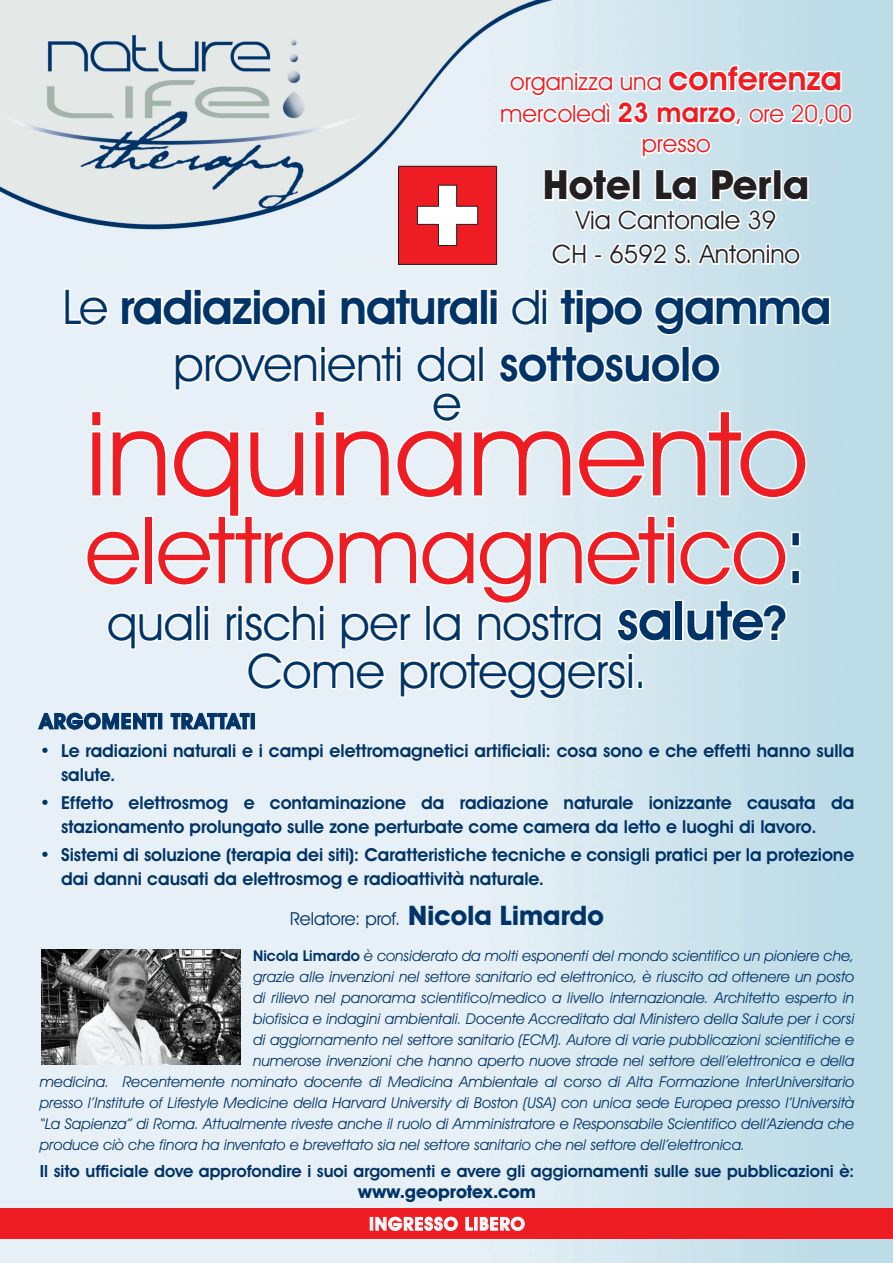
<style>
.page{position:relative;width:893px;height:1263px;background:#fff}
.page>*{position:absolute;margin:0;border:0;box-sizing:border-box;transform-origin:0 0}
.t1{font:117px "Avant Garde IT Cby BT";letter-spacing:-.005em;color:#ee1d23}
.t2{font:93px "Avant Garde IT Cby BT";letter-spacing:-.015em;color:#ee1d23}
.t3{font:600 48px/57.6px "Avant Garde IT Cby BT";letter-spacing:-.025em;color:#003367;text-align:center}
.t4{font:48px "Avant Garde IT Cby BT";letter-spacing:-.005em;color:#003367}
.t5{font:700 40.5px "Avant Garde IT Cby BT";color:#231f20}
.t6{font:25.5px "Avant Garde IT Cby BT";color:#231f20}
.t7{font:24px "Avant Garde IT Cby BT";color:#ee1d23}
.t8{font:600 21px "Avant Garde IT Cby BT";letter-spacing:.045em;color:#003367}
.t9{font:600 18px/24px "Avant Garde IT Cby BT";color:#003367}
.t10{font:18px "Avant Garde IT Cby BT";letter-spacing:-.005em;color:#003367}
.t11{font:700 18px "Avant Garde IT Cby BT";color:#003367}
.t12{font:600 18px "Avant Garde IT Cby BT";letter-spacing:.055em;color:#fff}
.t13{font:600 16.8px "Avant Garde IT Cby BT";color:#003367}
.t14{font:italic 15px "Avant Garde IT Cby BT";color:#003367}
.s1{font-weight:600;font-size:33px}
.s2{font-weight:600;font-size:27px}
.s3{font-weight:400}
.s4{color:#003367}
.s5{font-weight:600;font-size:54px}
.s6{font-weight:600}
.s7{font-weight:700;font-size:27px}
.s8{font-weight:600;font-style:normal}
</style>
<div class="page">
<img style="left:0;top:0;width:893px;height:1263px">
<div style="left:0;top:1208px;width:893px;height:30px;background:#ee1d23"></div>
<svg style="left:499px;top:63px;width:356px;height:65px"></svg>
<svg style="left:640px;top:136px;width:73px;height:24px"></svg>
<svg style="left:542px;top:167px;width:268px;height:100px"></svg>
<img style="left:41px;top:949px;width:199px;height:116px">
<svg style="left:63px;top:287px;width:48px;height:40px"></svg>
<svg style="left:119px;top:287px;width:209px;height:41px"></svg>
<svg style="left:339px;top:287px;width:141px;height:40px"></svg>
<div style="left:480px;top:288px;width:8px;height:37px;border:3px solid #fff"></div>
<svg style="left:488px;top:287px;width:12px;height:40px"></svg>
<svg style="left:509px;top:287px;width:33px;height:40px"></svg>
<div style="left:541px;top:296px;width:7px;height:29px;border:3px solid #fff"></div>
<div style="left:541px;top:288px;width:7px;height:8px;border:3px solid #fff"></div>
<svg style="left:558px;top:287px;width:87px;height:48px"></svg>
<svg style="left:653px;top:294px;width:179px;height:43px"></svg>
<svg style="left:84px;top:344px;width:724px;height:357px"></svg>
<div style="left:627px;top:660px;width:7px;height:29px;border:3px solid #fff"></div>
<div style="left:627px;top:652px;width:7px;height:8px;border:3px solid #fff"></div>
<svg style="left:37px;top:709px;width:121px;height:21px;background:#91aac0"></svg>
<div style="left:158px;top:713px;width:4px;height:16px;border:2px solid #003367"></div>
<svg style="left:170px;top:712px;width:80px;height:18px"></svg>
<div style="left:251px;top:713px;width:4px;height:16px;border:2px solid #003367"></div>
<svg style="left:370px;top:1216px;width:88px;height:15px"></svg>
<svg style="left:465px;top:1216px;width:60px;height:15px"></svg>
<div style="left:398px;top:166px;width:99px;height:98px;background:#ee1d23"></div>
<div style="left:398px;top:166px;width:99px;height:98px;border:1px solid #231f20"></div>
<svg style="left:417px;top:185px;width:61px;height:61px"></svg>
<p class="t7" style="left:510px;top:67px;width:333px">organizza una <span class="s1">conferenza</span></p>
<p class="t7" style="left:500px;top:99px;width:353px">mercoledì <span class="s2">23 marzo</span>, ore 20,00</p>
<p class="t7" style="left:642px;top:129px;width:70px">presso</p>
<p class="t5" style="left:543px;top:160px;width:268px">Hotel La Perla</p>
<p class="t6" style="left:576px;top:205px;width:202px">Via Cantonale 39</p>
<p class="t6" style="left:552px;top:239px;width:249px">CH - 6592 S. Antonino</p>
<p class="t3" style="left:62px;top:278px;width:771px"><span class="s3">Le</span> radiazioni naturali <span class="s3">di</span> tipo gamma <span class="s3">provenienti dal</span> sottosuolo</p>
<p class="t4" style="left:432px;top:374px;width:31px">e</p>
<p class="t1" style="left:86px;top:383px;width:724px">inquinamento</p>
<p class="t2" style="left:85px;top:493px;width:725px">elettromagnetico<span class="s4">:</span></p>
<p class="t4" style="left:107px;top:593px;width:681px">quali rischi per la nostra <span class="s5">salute</span><span class="s6">?</span></p>
<p class="t4" style="left:247px;top:641px;width:401px">Come proteggersi.</p>
<p class="t8" style="left:40px;top:708px;width:217px">ARGOMENTI TRATTATI</p>
<p class="t9" style="left:61px;top:738px;width:795px;text-indent:-21px">• Le radiazioni naturali e i campi elettromagnetici artificiali: cosa sono e che effetti hanno sulla salute.</p>
<p class="t9" style="left:61px;top:791px;width:795px;text-indent:-21px">• Effetto elettrosmog e contaminazione da radiazione naturale ionizzante causata da stazionamento prolungato sulle zone perturbate come camera da letto e luoghi di lavoro.</p>
<p class="t9" style="left:61px;top:843px;width:795px;text-indent:-21px">• Sistemi di soluzione (terapia dei siti): Caratteristiche tecniche e consigli pratici per la protezione dai danni causati da elettrosmog e radioattività naturale.</p>
<p class="t10" style="left:290px;top:908px;width:315px">Relatore: prof. <span class="s7">Nicola Limardo</span></p>
<p class="t14" style="left:253px;top:947px;width:603px"><span class="s8">Nicola Limardo</span> è considerato da molti esponenti del mondo scientifico un pioniere che,</p>
<p class="t14" style="left:253px;top:968px;width:603px">grazie alle invenzioni nel settore sanitario ed elettronico, è riuscito ad ottenere un posto</p>
<p class="t14" style="left:253px;top:989px;width:603px">di rilievo nel panorama scientifico/medico a livello internazionale. Architetto esperto in</p>
<p class="t14" style="left:253px;top:1010px;width:603px">biofisica e indagini ambientali. Docente Accreditato dal Ministero della Salute per i corsi</p>
<p class="t14" style="left:253px;top:1031px;width:603px">di aggiornamento nel settore sanitario (ECM). Autore di varie pubblicazioni scientifiche e</p>
<p class="t14" style="left:253px;top:1052px;width:603px">numerose invenzioni che hanno aperto nuove strade nel settore dell’elettronica e della</p>
<p class="t14" style="left:40px;top:1073px;width:816px">medicina. Recentemente nominato docente di Medicina Ambientale al corso di Alta Formazione InterUniversitario</p>
<p class="t14" style="left:40px;top:1094px;width:816px">presso l’Institute of Lifestyle Medicine della Harvard University di Boston (USA) con unica sede Europea presso l’Università</p>
<p class="t14" style="left:40px;top:1115px;width:816px">“La Sapienza” di Roma. Attualmente riveste anche il ruolo di Amministratore e Responsabile Scientifico dell’Azienda che</p>
<p class="t14" style="left:40px;top:1136px;width:707px">produce ciò che finora ha inventato e brevettato sia nel settore sanitario che nel settore dell’elettronica.</p>
<p class="t13" style="left:40px;top:1161px;width:816px">Il sito ufficiale dove approfondire i suoi argomenti e avere gli aggiornamenti sulle sue pubblicazioni è:</p>
<p class="t11" style="left:358px;top:1180px;width:179px">www.geoprotex.com</p>
<p class="t12" style="left:369px;top:1213px;width:157px">INGRESSO LIBERO</p>
</div>
